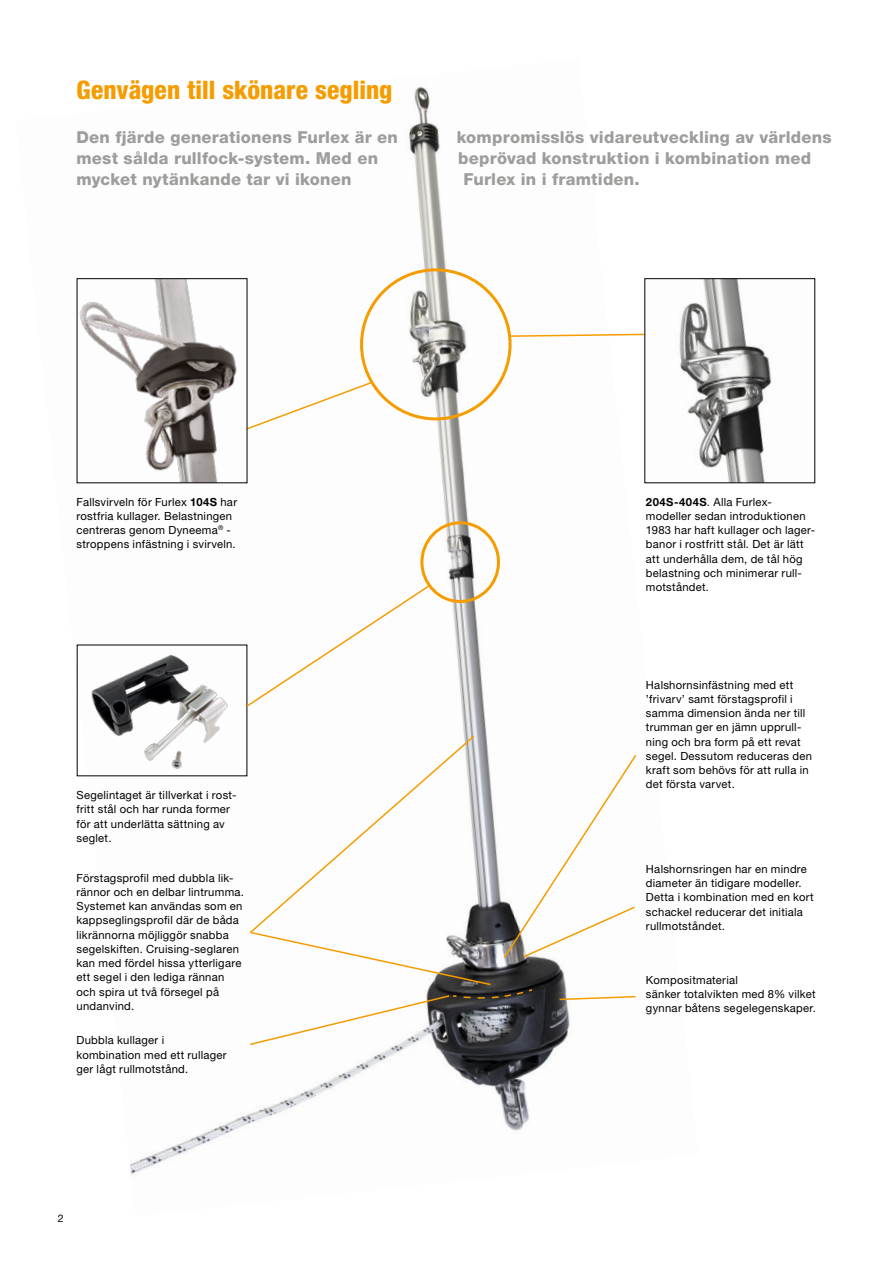
<style>
.page{position:relative;width:893px;height:1263px;background:#fff}
.page>*{position:absolute;margin:0;border:0;box-sizing:border-box;transform-origin:0 0}
.t1{font:800 condensed 25.5px "Helvetica Neue LT Pro";color:#f59c00}
.t2{font:800 16.5px "Helvetica Neue LT Pro";letter-spacing:.015em;color:#9d9d9c}
.t3{font:11.25px/14.2px "Helvetica Neue LT Pro";letter-spacing:.025em;color:#000}
.t4{font:10.5px "Helvetica Neue LT Pro";color:#000}
.s1{font-weight:700}
</style>
<div class="page">
<img style="left:76px;top:86px;width:622px;height:1091px">
<div style="left:360px;top:268px;width:152px;height:152px;border:3px solid #f59c00;border-radius:50%"></div>
<div style="left:420px;top:521px;width:80px;height:82px;border:3px solid #f59c00;border-radius:50%"></div>
<svg style="left:509px;top:333px;width:136px;height:5px"></svg>
<svg style="left:247px;top:380px;width:127px;height:51px"></svg>
<svg style="left:248px;top:734px;width:228px;height:201px"></svg>
<img style="left:87px;top:648px;width:152px;height:124px">
<img style="left:647px;top:280px;width:125px;height:201px">
<img style="left:79px;top:280px;width:166px;height:201px">
<svg style="left:249px;top:753px;width:389px;height:293px"></svg>
<svg style="left:245px;top:583px;width:187px;height:125px"></svg>
<h1 class="t1" style="left:77px;top:74px;width:317px">Genvägen till skönare segling</h1>
<h2 class="t2" style="left:76px;top:127px;width:323px">Den fjärde generationens Furlex är en</h2>
<h2 class="t2" style="left:457px;top:127px;width:376px">kompromisslös vidareutveckling av världens</h2>
<h2 class="t2" style="left:76px;top:148px;width:303px">mest sålda rullfock-system. Med en</h2>
<h2 class="t2" style="left:458px;top:148px;width:354px">beprövad konstruktion i kombination med</h2>
<h2 class="t2" style="left:76px;top:169px;width:276px">mycket nytänkande tar vi ikonen</h2>
<h2 class="t2" style="left:464px;top:169px;width:178px">Furlex in i framtiden.</h2>
<p class="t3" style="left:77px;top:494px;width:162px">Fallsvirveln för Furlex <span class="s1">104S</span> har rostfria kullager. Belastningen centreras genom Dyneema<sup>®</sup> - stroppens infästning i svirveln.</p>
<p class="t3" style="left:77px;top:788px;width:161px">Segelintaget är tillverkat i rost&shy;fritt stål och har runda former för att underlätta sättning av seglet.</p>
<p class="t3" style="left:76px;top:870px;width:169px">Förstagsprofil med dubbla lik&shy;rännor och en delbar lintrumma.<br>Systemet kan användas som en kappseglingsprofil där de båda likrännorna möjliggör snabba segelskiften. Cruising-seglaren kan med fördel hissa ytterligare ett segel i den lediga rännan och spira ut två försegel på undanvind.</p>
<p class="t3" style="left:76px;top:1033px;width:152px">Dubbla kullager i kombination med ett rullager ger lågt rullmotstånd.</p>
<p class="t4" style="left:58px;top:1211px;width:7px">2</p>
<p class="t3" style="left:646px;top:494px;width:171px"><span class="s1">204S-404S</span>. Alla Furlex&shy;modeller sedan introduktionen<br>1983 har haft kullager och lager&shy;banor i rostfritt stål. Det är lätt att underhålla dem, de tål hög belastning och minimerar rull&shy;motståndet.</p>
<p class="t3" style="left:646px;top:677px;width:168px">Halshornsinfästning med ett ’frivarv’ samt förstagsprofil i samma dimension ända ner till trumman ger en jämn upprull&shy;ning och bra form på ett revat segel. Dessutom reduceras den kraft som behövs för att rulla in det första varvet.</p>
<p class="t3" style="left:646px;top:862px;width:169px">Halshornsringen har en mindre diameter än tidigare modeller.<br>Detta i kombination med en kort schackel reducerar det initiala rullmotståndet.</p>
<p class="t3" style="left:646px;top:972px;width:171px">Kompositmaterial<br>sänker totalvikten med 8% vilket gynnar båtens segelegenskaper.</p>
</div>
